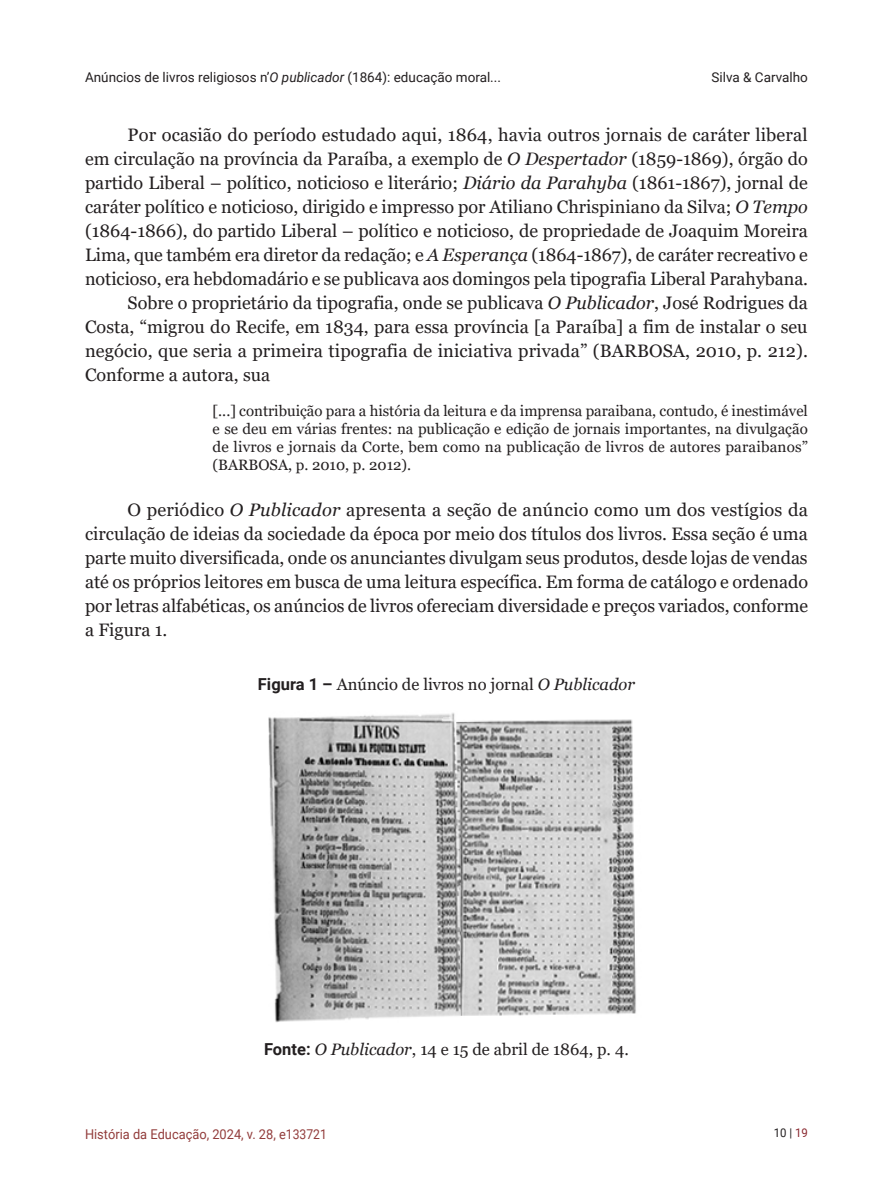
<style>
.page{position:relative;width:893px;height:1191px;background:#fff}
.page>*{position:absolute;margin:0;border:0;box-sizing:border-box;transform-origin:0 0}
.MIOLO{font:18px/24px "Georgia";color:#231f20;text-align:justify}
.LEGENDAS{font:16.5px "Georgia";color:#231f20}
.FONTE{font:16.5px "Georgia";color:#231f20}
.CITAÇÃO{font:15px/18px "Georgia";letter-spacing:.01em;color:#231f20;text-align:justify}
.t1{font:13.5px "Roboto";color:#231f20}
.t2{font:13.5px "Roboto";color:#923c3b;scale:.95 1}
.t3{font:12px "Roboto";color:#231f20;scale:.95 1}
.s1{font-style:italic}
.s2{font-family:"Roboto";font-weight:700}
.s3{color:#89272e}
</style>
<div class="page">
<img style="left:268px;top:713px;width:368px;height:309px">
<p class="t1" style="left:85px;top:68px;width:417px">Anúncios de livros religiosos n’<span class="s1">O publicador</span> (1864): educação moral...</p>
<p class="t1" style="left:711px;top:68px;width:98px">Silva &amp; Carvalho</p>
<p class="MIOLO" style="left:85px;top:123px;width:725px;text-indent:43px">Por ocasião do período estudado aqui, 1864, havia outros jornais de caráter liberal em circulação na província da Paraíba, a exemplo de <span class="s1">O Despertador</span> (1859-1869), órgão do partido Liberal – político, noticioso e literário; <span class="s1">Diário da Parahyba</span> (1861-1867), jornal de caráter político e noticioso, dirigido e impresso por Atiliano Chrispiniano da Silva; <span class="s1">O Tempo </span>(1864-1866), do partido Liberal – político e noticioso, de propriedade de Joaquim Moreira Lima, que também era diretor da redação; e <span class="s1">A Esperança</span> (1864-1867), de caráter recreativo e noticioso, era hebdomadário e se publicava aos domingos pela tipografia Liberal Parahybana.</p>
<p class="MIOLO" style="left:85px;top:291px;width:724px;text-indent:43px">Sobre o proprietário da tipografia, onde se publicava <span class="s1">O Publicador</span>, José Rodrigues da Costa, “migrou do Recife, em 1834, para essa província [a Paraíba] a fim de instalar o seu negócio, que seria a primeira tipografia de iniciativa privada” (BARBOSA, 2010, p. 212).<br>Conforme a autora, sua</p>
<p class="CITAÇÃO" style="left:213px;top:402px;width:597px">[...] contribuição para a história da leitura e da imprensa paraibana, contudo, é inestimável e se deu em várias frentes: na publicação e edição de jornais importantes, na divulgação de livros e jornais da Corte, bem como na publicação de livros de autores paraibanos” (BARBOSA, p. 2010, p. 2012).</p>
<p class="MIOLO" style="left:85px;top:498px;width:725px;text-indent:43px">O periódico <span class="s1">O Publicador</span> apresenta a seção de anúncio como um dos vestígios da circulação de ideias da sociedade da época por meio dos títulos dos livros. Essa seção é uma parte muito diversificada, onde os anunciantes divulgam seus produtos, desde lojas de vendas até os próprios leitores em busca de uma leitura específica. Em forma de catálogo e ordenado por letras alfabéticas, os anúncios de livros ofereciam diversidade e preços variados, conforme a Figura 1.</p>
<p class="LEGENDAS" style="left:258px;top:674px;width:379px"><span class="s2">Figura 1 –</span> Anúncio de livros no jornal <span class="s1">O Publicador</span></p>
<p class="FONTE" style="left:264px;top:1039px;width:366px"><span class="s2">Fonte:</span> <span class="s1">O Publicador</span>, 14 e 15 de abril de 1864, p. 4.</p>
<p class="t2" style="left:85px;top:1124px;width:256px">História da Educação, 2024, v. 28, e133721</p>
<p class="t3" style="left:774px;top:1124px;width:37px">10 | <span class="s3">19</span></p>
</div>
